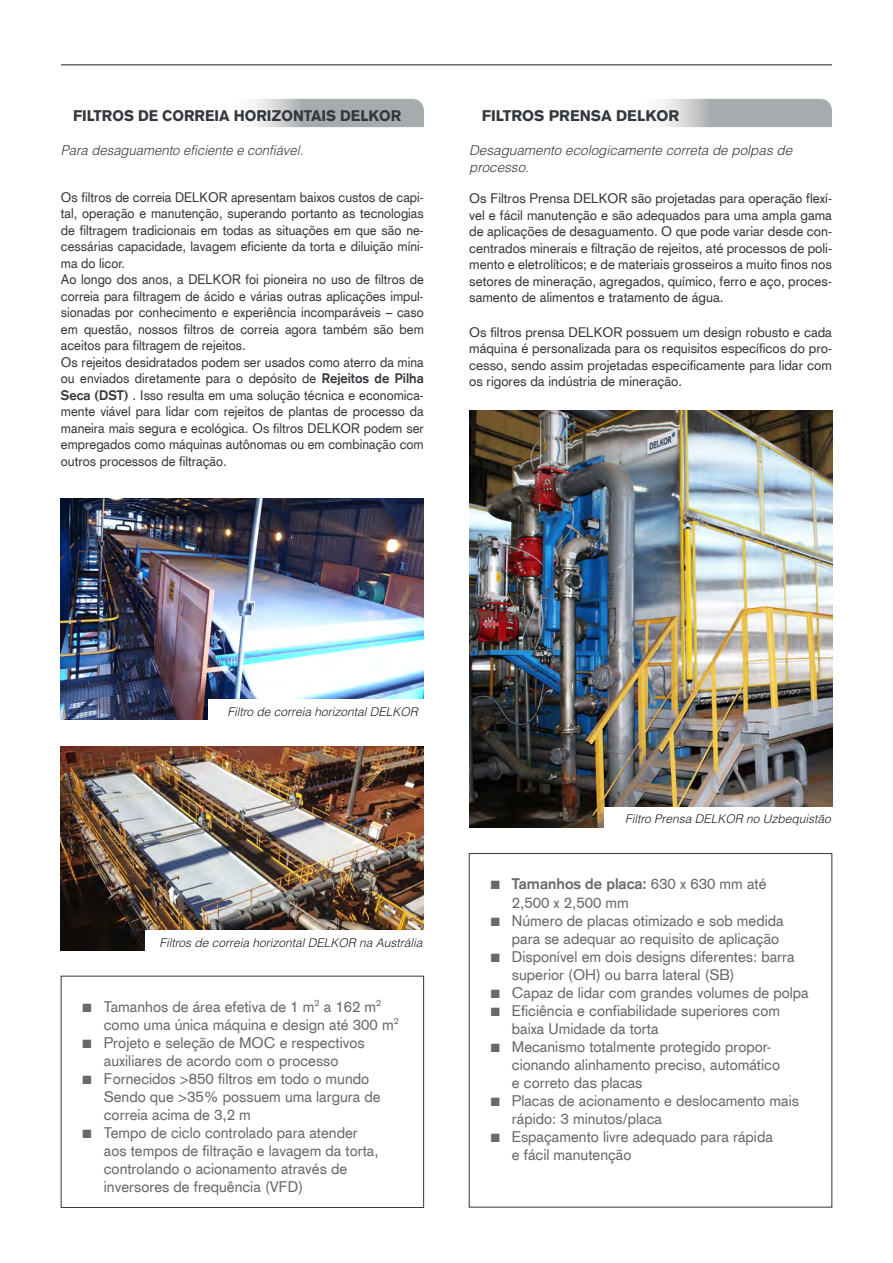
<style>
.page{position:relative;width:893px;height:1263px;background:#fff}
.page>*{position:absolute;margin:0;border:0;box-sizing:border-box;transform-origin:0 0}
.t1{font:15px/18px "Akzidenz Grotesk";color:#57585a}
.MediumQuote_22_24B{font:900 15px "Akzidenz Grotesk";color:#35393d}
.MediumQuote_22_24B-2{font:13.5px/16.5px "Akzidenz Grotesk";color:#35393d;text-align:justify}
.MediumQuote_22_24B-3{font:italic 300 13.5px/16.5px "Helvetica";color:#35393d}
.MediumQuote_22_24B-4{font:italic 300 12px "Helvetica";color:#231f20}
.s1{font-weight:700}
</style>
<div class="page">
<img style="left:61px;top:498px;width:363px;height:221px">
<div style="left:208px;top:699px;width:222px;height:26px;background:#fff"></div>
<hr style="left:61px;top:64px;width:771px;height:1px;background:#231f20">
<svg style="left:252px;top:99px;width:172px;height:28px;background:#b4b7b9"></svg>
<svg style="left:660px;top:99px;width:172px;height:28px;background:#b4b8b9"></svg>
<div style="left:61px;top:976px;width:363px;height:232px;border:1px solid #231f20"></div>
<img style="left:61px;top:746px;width:363px;height:204px">
<img style="left:469px;top:410px;width:363px;height:417px">
<div style="left:604px;top:807px;width:234px;height:26px;background:#fff"></div>
<div style="left:145px;top:930px;width:285px;height:26px;background:#fff"></div>
<p class="MediumQuote_22_24B" style="left:73px;top:106px;width:330px">FILTROS DE CORREIA HORIZONTAIS DELKOR</p>
<p class="MediumQuote_22_24B-3" style="left:61px;top:142px;width:244px">Para desaguamento eficiente e confiável.</p>
<p class="MediumQuote_22_24B-2" style="left:61px;top:189px;width:364px">Os filtros de correia DELKOR apresentam baixos custos de capi&shy;tal, operação e manutenção, superando portanto as tecnologias de filtragem tradicionais em todas as situações em que são ne&shy;cessárias capacidade, lavagem eficiente da torta e diluição míni&shy;ma do licor.</p>
<p class="MediumQuote_22_24B-2" style="left:61px;top:271px;width:364px">Ao longo dos anos, a DELKOR foi pioneira no uso de filtros de correia para filtragem de ácido e várias outras aplicações impul&shy;sionadas por conhecimento e experiência incomparáveis – caso em questão, nossos filtros de correia agora também são bem aceitos para filtragem de rejeitos.</p>
<p class="MediumQuote_22_24B-2" style="left:61px;top:354px;width:364px">Os rejeitos desidratados podem ser usados como aterro da mina ou enviados diretamente para o depósito de <span class="s1">Rejeitos de Pilha Seca (DST)</span> . Isso resulta em uma solução técnica e economica&shy;mente viável para lidar com rejeitos de plantas de processo da maneira mais segura e ecológica. Os filtros DELKOR podem ser empregados como máquinas autônomas ou em combinação com outros processos de filtração.</p>
<p class="MediumQuote_22_24B" style="left:482px;top:106px;width:199px">FILTROS PRENSA DELKOR</p>
<p class="MediumQuote_22_24B-3" style="left:469px;top:142px;width:325px">Desaguamento ecologicamente correta de polpas de processo.</p>
<p class="MediumQuote_22_24B-2" style="left:469px;top:190px;width:364px">Os Filtros Prensa DELKOR são projetadas para operação flexí&shy;vel e fácil manutenção e são adequados para uma ampla gama de aplicações de desaguamento. O que pode variar desde con&shy;centrados minerais e filtração de rejeitos, até processos de poli&shy;mento e eletrolíticos; e de materiais grosseiros a muito finos nos setores de mineração, agregados, químico, ferro e aço, proces&shy;samento de alimentos e tratamento de água.</p>
<p class="MediumQuote_22_24B-2" style="left:469px;top:324px;width:364px">Os filtros prensa DELKOR possuem um design robusto e cada máquina é personalizada para os requisitos específicos do pro&shy;cesso, sendo assim projetadas especificamente para lidar com os rigores da indústria de mineração.</p>
<p class="MediumQuote_22_24B-4" style="left:227px;top:704px;width:192px">Filtro de correia horizontal DELKOR</p>
<p class="MediumQuote_22_24B-4" style="left:159px;top:935px;width:264px">Filtros de correia horizontal DELKOR na Austrália</p>
<p class="t1" style="left:104px;top:997px;width:296px;text-indent:-21px">■ Tamanhos de área efetiva de 1 m<sup>2</sup> a 162 m<sup>2 </sup>como uma única máquina e design até 300 m<sup>2</sup></p>
<p class="t1" style="left:83px;top:1033px;width:284px;text-align:center">■ Projeto e seleção de MOC e respectivos auxiliares de acordo com o processo</p>
<p class="t1" style="left:104px;top:1069px;width:278px;text-indent:-21px">■ Fornecidos &gt;850 filtros em todo o mundo<br>Sendo que &gt;35% possuem uma largura de correia acima de 3,2 m</p>
<p class="t1" style="left:104px;top:1123px;width:276px;text-indent:-21px">■ Tempo de ciclo controlado para atender aos tempos de filtração e lavagem da torta, controlando o acionamento através de inversores de frequência (VFD)</p>
<p class="MediumQuote_22_24B-4" style="left:625px;top:811px;width:207px">Filtro Prensa DELKOR no Uzbequistão</p>
<p class="t1" style="left:512px;top:875px;width:256px;text-indent:-21px">■ <span class="s1">Tamanhos de placa:</span> 630 x 630 mm até<br>2,500 x 2,500 mm</p>
<p class="t1" style="left:491px;top:911px;width:294px;text-align:right">■ Número de placas otimizado e sob medida para se adequar ao requisito de aplicação</p>
<p class="t1" style="left:512px;top:947px;width:284px;text-indent:-21px">■ Disponível em dois designs diferentes: barra superior (OH) ou barra lateral (SB)</p>
<p class="t1" style="left:491px;top:983px;width:320px">■ Capaz de lidar com grandes volumes de polpa</p>
<p class="t1" style="left:512px;top:1001px;width:270px;text-indent:-21px">■ Eficiência e confiabilidade superiores com baixa Umidade da torta</p>
<p class="t1" style="left:512px;top:1037px;width:270px;text-indent:-21px">■ Mecanismo totalmente protegido propor&shy;cionando alinhamento preciso, automático e correto das placas</p>
<p class="t1" style="left:512px;top:1091px;width:289px;text-indent:-21px">■ Placas de acionamento e deslocamento mais rápido: 3 minutos/placa</p>
<p class="t1" style="left:512px;top:1127px;width:262px;text-indent:-21px">■ Espaçamento livre adequado para rápida e fácil manutenção</p>
</div>
